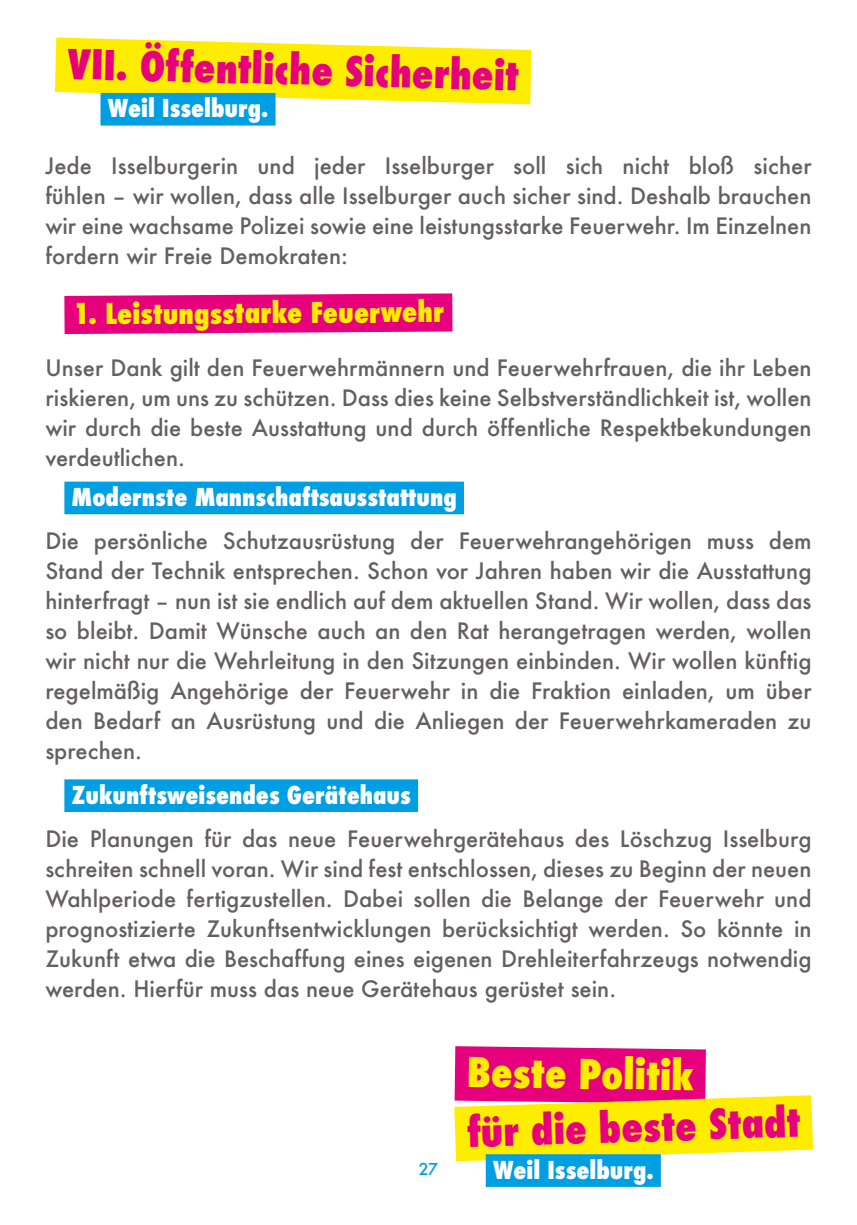
<style>
.page{position:relative;width:857px;height:1225px;background:#fff}
.page>*{position:absolute;margin:0;border:0;box-sizing:border-box;transform-origin:0 0}
.t1{font:800 condensed 40px "Futura";color:#e6007d}
.t2{font:800 condensed 40px "Futura";color:#ffed00}
.t3{font:800 condensed 28px "Futura";letter-spacing:-.01em;color:#ffed00}
.t4{font:800 condensed 24px "Futura";color:#fff}
.t5{font:500 22px/30px "Futura";color:#636061;text-align:justify}
.t6{font:500 16px "Futura";color:#009fe3}
</style>
<div class="page">
<svg style="left:455px;top:1046px;width:251px;height:20px;background:#e81789"></svg>
<svg style="left:454px;top:1066px;width:359px;height:121px"></svg>
<div style="left:485px;top:1154px;width:175px;height:32px;background:#009fe3"></div>
<svg style="left:54px;top:37px;width:478px;height:89px"></svg>
<div style="left:100px;top:93px;width:175px;height:33px;background:#009fe3"></div>
<svg style="left:64px;top:293px;width:389px;height:42px;background:#e81889"></svg>
<div style="left:64px;top:481px;width:400px;height:33px;background:#009fe3"></div>
<div style="left:64px;top:779px;width:354px;height:33px;background:#009fe3"></div>
<h1 class="t1" style="left:68px;top:38px;width:452px;rotate:1deg">VII. Öffentliche Sicherheit</h1>
<p class="t4" style="left:108px;top:92px;width:162px">Weil Isselburg.</p>
<p class="t5" style="left:45px;top:150px;width:767px">Jede Isselburgerin und jeder Isselburger soll sich nicht bloß sicher fühlen – wir wollen, dass alle Isselburger auch sicher sind. Deshalb brauchen wir eine wachsame Polizei sowie eine leistungsstarke Feuerwehr. Im Einzelnen fordern wir Freie Demokraten:</p>
<p class="t3" style="left:73px;top:294px;width:372px">1. Leistungsstarke Feuerwehr</p>
<p class="t5" style="left:45px;top:353px;width:767px">Unser Dank gilt den Feuerwehrmännern und Feuerwehrfrauen, die ihr Leben riskieren, um uns zu schützen. Dass dies keine Selbstverständlichkeit ist, wollen wir durch die beste Ausstattung und durch öffentliche Respektbekundungen verdeutlichen.</p>
<p class="t4" style="left:72px;top:481px;width:386px">Modernste Mannschaftsausstattung</p>
<p class="t5" style="left:45px;top:526px;width:767px">Die persönliche Schutzausrüstung der Feuerwehrangehörigen muss dem Stand der Technik entsprechen. Schon vor Jahren haben wir die Ausstattung hinterfragt – nun ist sie endlich auf dem aktuellen Stand. Wir wollen, dass das so bleibt. Damit Wünsche auch an den Rat herangetragen werden, wollen wir nicht nur die Wehrleitung in den Sitzungen einbinden. Wir wollen künftig regelmäßig Angehörige der Feuerwehr in die Fraktion einladen, um über den Bedarf an Ausrüstung und die Anliegen der Feuerwehrkameraden zu sprechen.</p>
<p class="t4" style="left:72px;top:778px;width:340px">Zukunftsweisendes Gerätehaus</p>
<p class="t5" style="left:45px;top:823px;width:767px">Die Planungen für das neue Feuerwehrgerätehaus des Löschzug Isselburg schreiten schnell voran. Wir sind fest entschlossen, dieses zu Beginn der neuen Wahlperiode fertigzustellen. Dabei sollen die Belange der Feuerwehr und prognostizierte Zukunftsentwicklungen berücksichtigt werden. So könnte in Zukunft etwa die Beschaffung eines eigenen Drehleiterfahrzeugs notwendig werden. Hierfür muss das neue Gerätehaus gerüstet sein.</p>
<h1 class="t2" style="left:467px;top:1044px;width:228px;rotate:1deg">Beste Politik</h1>
<h1 class="t1" style="left:466px;top:1105px;width:334px;rotate:-2deg">für die beste Stadt</h1>
<p class="t6" style="left:418px;top:1157px;width:21px">27</p>
<p class="t4" style="left:492px;top:1153px;width:162px">Weil Isselburg.</p>
</div>
